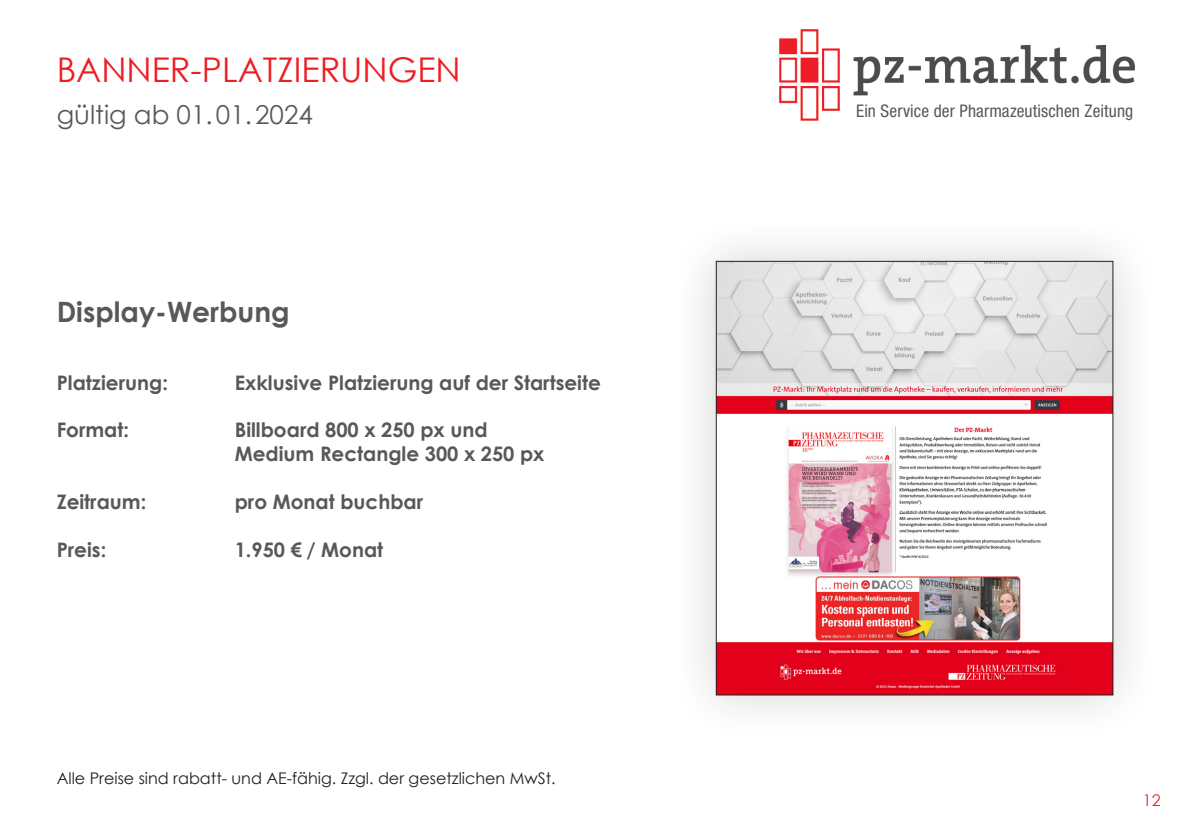
<style>
.page{position:relative;width:1191px;height:840px;background:#fff}
.page>*{position:absolute;margin:0;border:0;box-sizing:border-box;transform-origin:0 0}
.t1{font:34px "Century Gothic";color:#ee1d23}
.t2{font:700 28px "Century Gothic";color:#57585a}
.t3{font:26px "Century Gothic";color:#57585a}
.t4{font:700 20px/24px "Century Gothic";color:#57585a}
.t5{font:condensed 17.4px "Helvetica Neue LT Std";letter-spacing:.005em;color:#57585a}
.t6{font:16px "Century Gothic";color:#231f20}
.t7{font:16px "Century Gothic";color:#ee1d23}
</style>
<div class="page">
<img style="left:779px;top:30px;width:355px;height:90px">
<div style="left:669px;top:214px;width:491px;height:527px;background:#231f20;opacity:.2"></div>
<img style="left:718px;top:263px;width:393px;height:429px">
<h1 class="t1" style="left:57px;top:46px;width:405px">BANNER-PLATZIERUNGEN</h1>
<h3 class="t3" style="left:57px;top:96px;width:258px">gültig ab 01.01.2024</h3>
<h2 class="t2" style="left:57px;top:291px;width:234px">Display-Werbung</h2>
<p class="t4" style="left:57px;top:370px;width:113px">Platzierung:</p>
<p class="t4" style="left:235px;top:370px;width:367px">Exklusive Platzierung auf der Startseite</p>
<p class="t4" style="left:57px;top:416px;width:74px">Format:</p>
<p class="t4" style="left:235px;top:416px;width:311px">Billboard 800 x 250 px und<br>Medium Rectangle 300 x 250 px</p>
<p class="t4" style="left:57px;top:488px;width:91px">Zeitraum:</p>
<p class="t4" style="left:235px;top:488px;width:190px">pro Monat buchbar</p>
<p class="t4" style="left:57px;top:536px;width:51px">Preis:</p>
<p class="t4" style="left:235px;top:536px;width:150px">1.950 € / Monat</p>
<p class="t6" style="left:57px;top:766px;width:500px">Alle Preise sind rabatt- und AE-fähig. Zzgl. der gesetzlichen MwSt.</p>
<p class="t5" style="left:856px;top:101px;width:278px">Ein Service der Pharmazeutischen Zeitung</p>
<p class="t7" style="left:1143px;top:788px;width:19px">12</p>
</div>
